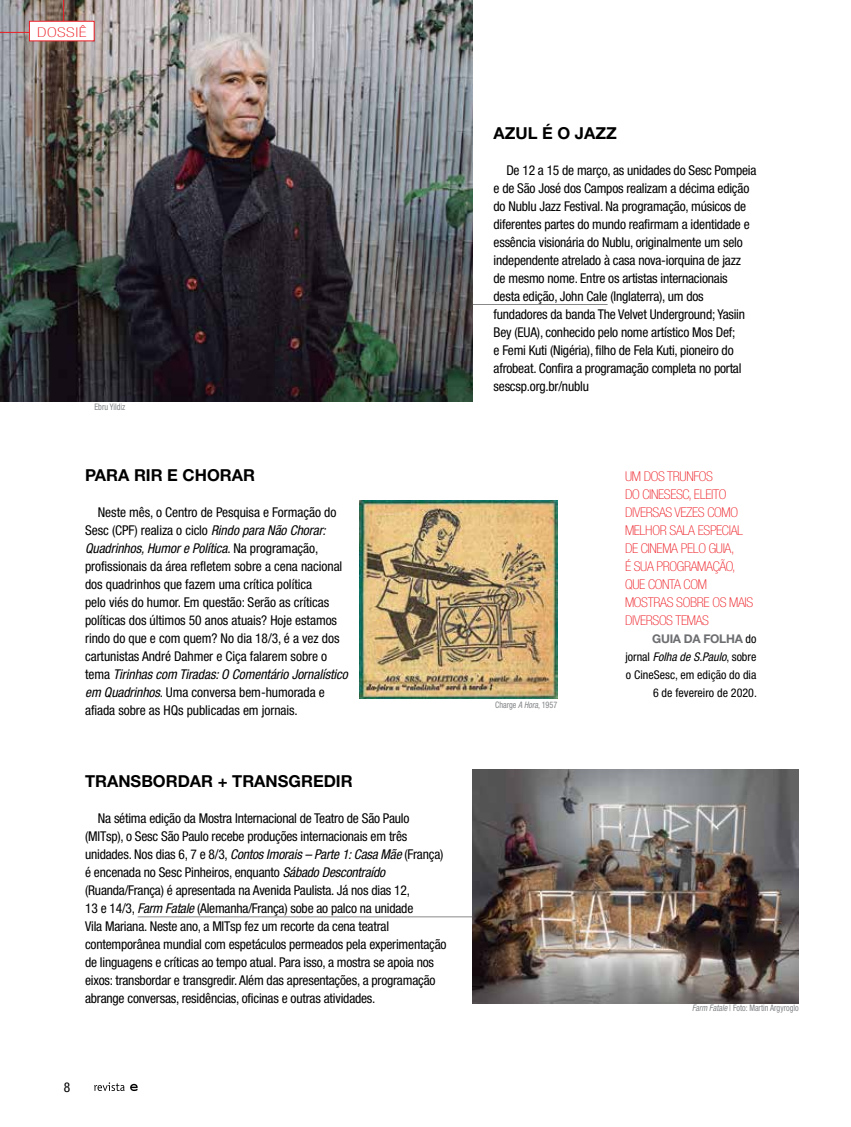
<style>
.page{position:relative;width:851px;height:1127px;background:#fff}
.page>*{position:absolute;margin:0;border:0;box-sizing:border-box;transform-origin:0 0}
.t1{font:700 16.5px "Helvetica Neue LT Std";color:#000}
.t2{font:condensed 13.5px/18px "Helvetica Neue LT Std";letter-spacing:-.015em;color:#000}
.t3{font:100 condensed 13.5px/18px "Helvetica Neue LT Std";letter-spacing:-.025em;color:#ed1d24;scale:1.06 1}
.t4{font:100 condensed 13.5px "Helvetica Neue LT Std";letter-spacing:-.025em;color:#ed1d24;scale:1.33 1}
.t5{font:condensed 12px/18px "Helvetica Neue LT Std";color:#000;text-align:right}
.t6{font:condensed 9px "Helvetica Neue LT Std";color:#828487;scale:.9 1}
.s1{font-style:italic}
.s2{font-weight:700;font-stretch:normal;color:#6d6e71}
</style>
<div class="page">
<svg style="left:94px;top:1082px;width:44px;height:9px"></svg>
<hr style="left:138px;top:916px;width:367px;height:1px;background:#000">
<hr style="left:435px;top:304px;width:172px;height:1px;background:#000">
<img style="left:0;top:0;width:472px;height:402px">
<svg style="left:0;top:0;width:64px;height:33px;background:#968986"></svg>
<div style="left:29px;top:21px;width:65px;height:20px;background:#fff"></div>
<div style="left:29px;top:21px;width:65px;height:20px;border:1px solid #ed1d24"></div>
<img style="left:359px;top:501px;width:199px;height:198px">
<img style="left:472px;top:769px;width:326px;height:234px">
<p class="t4" style="left:37px;top:25px;width:38px">DOSSIÊ</p>
<p class="t6" style="left:94px;top:401px;width:36px">Ebru Yildiz</p>
<p class="t1" style="left:85px;top:465px;width:171px">PARA RIR E CHORAR</p>
<p class="t2" style="left:85px;top:503px;width:264px;text-indent:13px">Neste mês, o Centro de Pesquisa e Formação do Sesc (CPF) realiza o ciclo <span class="s1">Rindo para Não Chorar:<br>Quadrinhos, Humor e Política</span>. Na programação, profissionais da área refletem sobre a cena nacional dos quadrinhos que fazem uma crítica política<br>pelo viés do humor. Em questão: Serão as críticas políticas dos últimos 50 anos atuais? Hoje estamos rindo do que e com quem? No dia 18/3, é a vez dos cartunistas André Dahmer e Ciça falarem sobre o tema <span class="s1">Tirinhas com Tiradas: O Comentário Jornalístico em Quadrinhos</span>. Uma conversa bem-humorada e afiada sobre as HQs publicadas em jornais.</p>
<p class="t1" style="left:85px;top:771px;width:269px">TRANSBORDAR + TRANSGREDIR</p>
<p class="t2" style="left:85px;top:809px;width:363px;text-indent:13px">Na sétima edição da Mostra Internacional de Teatro de São Paulo (MITsp), o Sesc São Paulo recebe produções internacionais em três unidades. Nos dias 6, 7 e 8/3, <span class="s1">Contos Imorais – Parte 1: Casa Mãe</span> (França) é encenada no Sesc Pinheiros, enquanto <span class="s1">Sábado Descontraído </span>(Ruanda/França) é apresentada na Avenida Paulista. Já nos dias 12,<br>13 e 14/3, <span class="s1">Farm Fatale</span> (Alemanha/França) sobe ao palco na unidade<br>Vila Mariana. Neste ano, a MITsp fez um recorte da cena teatral contemporânea mundial com espetáculos permeados pela experimentação de linguagens e críticas ao tempo atual. Para isso, a mostra se apoia nos eixos: transbordar e transgredir. Além das apresentações, a programação abrange conversas, residências, oficinas e outras atividades.</p>
<p class="t2" style="left:64px;top:1077px;width:8px">8</p>
<p class="t1" style="left:493px;top:123px;width:125px">AZUL É O JAZZ</p>
<p class="t2" style="left:493px;top:161px;width:264px;text-indent:13px">De 12 a 15 de março, as unidades do Sesc Pompeia e de São José dos Campos realizam a décima edição do Nublu Jazz Festival. Na programação, músicos de diferentes partes do mundo reafirmam a identidade e essência visionária do Nublu, originalmente um selo independente atrelado à casa nova-iorquina de jazz de mesmo nome. Entre os artistas internacionais desta edição, John Cale (Inglaterra), um dos fundadores da banda The Velvet Underground; Yasiin Bey (EUA), conhecido pelo nome artístico Mos Def;<br>e Femi Kuti (Nigéria), filho de Fela Kuti, pioneiro do afrobeat. Confira a programação completa no portal sescsp.org.br/nublu</p>
<p class="t6" style="left:495px;top:700px;width:70px">Charge <span class="s1">A Hora</span>, 1957</p>
<p class="t3" style="left:625px;top:467px;width:123px">UM DOS TRUNFOS<br>DO CINESESC, ELEITO<br>DIVERSAS VEZES COMO<br>MELHOR SALA ESPECIAL<br>DE CINEMA PELO GUIA,<br>É SUA PROGRAMAÇÃO,<br>QUE CONTA COM<br>MOSTRAS SOBRE OS MAIS<br>DIVERSOS TEMAS</p>
<p class="t5" style="left:625px;top:630px;width:133px"><span class="s2">GUIA DA FOLHA</span> do jornal <span class="s1">Folha de S.Paulo</span>, sobre o CineSesc, em edição do dia<br>6 de fevereiro de 2020.</p>
<p class="t6" style="left:692px;top:1003px;width:120px"><span class="s1">Farm Fatale</span> | Foto: Martin Argyroglo</p>
</div>
